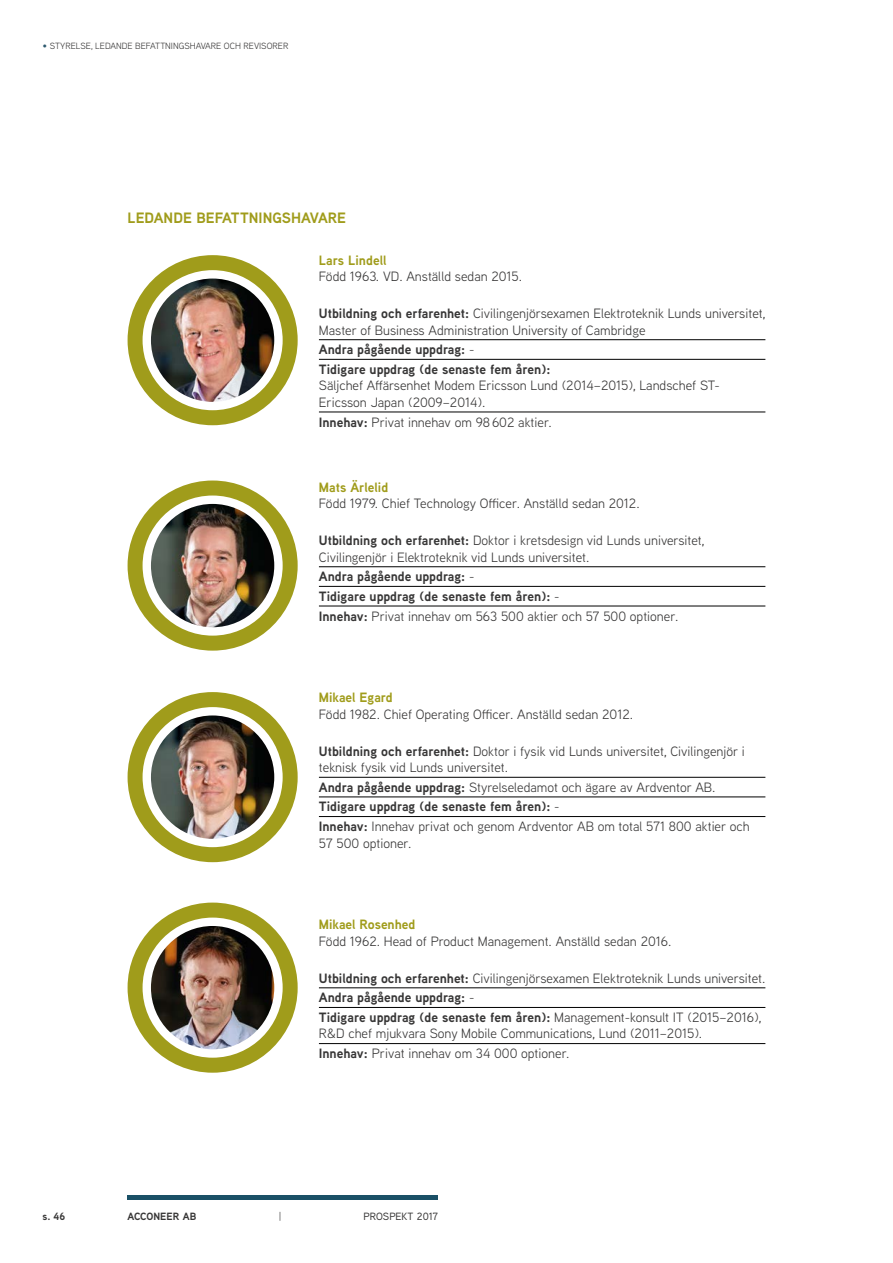
<style>
.page{position:relative;width:893px;height:1263px;background:#fff}
.page>*{position:absolute;margin:0;border:0;box-sizing:border-box;transform-origin:0 0}
.t1{font:700 15px "Aaux Next";color:#a09c1b}
.t2{font:13.5px/19.6px "Aaux Next";color:#373636}
.t3{font:700 13.5px/19.6px "Aaux Next";color:#373636}
.t4{font:700 13.5px "Aaux Next";color:#a09c1b}
.t5{font:700 10.5px "Aaux Next";color:#373636}
.t6{font:500 10.5px "Aaux Next";color:#373636}
.t7{font:10.5px "Aaux Next";color:#373636}
.t8{font:9px "Aaux Next";color:#373636}
.s1{font-weight:700;color:#2e5a6f}
.s2{font-weight:700}
.s3{font-weight:400}
</style>
<div class="page">
<hr style="left:128px;top:1195px;width:310px;height:4px;background:#1a5066">
<div style="left:128px;top:255px;width:170px;height:170px;border:15px solid #a09c1b;border-radius:50%"></div>
<div style="left:128px;top:480px;width:170px;height:171px;border:15px solid #a09c1b;border-radius:50%"></div>
<div style="left:128px;top:692px;width:170px;height:170px;border:15px solid #a09c1b;border-radius:50%"></div>
<div style="left:128px;top:902px;width:170px;height:171px;border:15px solid #a09c1b;border-radius:50%"></div>
<hr style="left:319px;top:339px;width:446px;height:1px;background:#000">
<hr style="left:319px;top:359px;width:446px;height:1px;background:#000">
<hr style="left:319px;top:412px;width:446px;height:1px;background:#000">
<hr style="left:319px;top:566px;width:446px;height:1px;background:#000">
<hr style="left:319px;top:586px;width:446px;height:1px;background:#000">
<hr style="left:319px;top:606px;width:446px;height:1px;background:#000">
<hr style="left:319px;top:777px;width:446px;height:1px;background:#000">
<hr style="left:319px;top:796px;width:446px;height:1px;background:#000">
<hr style="left:319px;top:816px;width:446px;height:1px;background:#000">
<hr style="left:319px;top:987px;width:446px;height:1px;background:#000">
<hr style="left:319px;top:1007px;width:446px;height:1px;background:#000">
<hr style="left:319px;top:1043px;width:446px;height:1px;background:#000">
<img style="left:151px;top:504px;width:123px;height:123px;border-radius:62px">
<img style="left:151px;top:715px;width:123px;height:124px;border-radius:62px">
<img style="left:151px;top:926px;width:123px;height:123px;border-radius:62px">
<img style="left:151px;top:279px;width:123px;height:123px;border-radius:62px">
<p class="t8" style="left:43px;top:40px;width:248px"><span class="s1">•</span> STYRELSE, LEDANDE BEFATTNINGSHAVARE OCH REVISORER</p>
<p class="t1" style="left:128px;top:207px;width:220px">LEDANDE BEFATTNINGSHAVARE</p>
<p class="t4" style="left:319px;top:250px;width:69px">Lars Lindell</p>
<p class="t2" style="left:319px;top:266px;width:205px">Född 1963. VD. Anställd sedan 2015.</p>
<p class="t2" style="left:319px;top:305px;width:448px;line-height:16.5px"><span class="s2">Utbildning och erfarenhet:</span> Civilingenjörsexamen Elektroteknik Lunds universitet,<br>Master of Business Administration University of Cambridge</p>
<p class="t3" style="left:319px;top:339px;width:233px">Andra pågående uppdrag: <span class="s3">-<br></span>Tidigare uppdrag (de senaste fem åren):</p>
<p class="t2" style="left:319px;top:377px;width:402px;line-height:16.5px">Säljchef Affärsenhet Modem Ericsson Lund (2014–2015), Landschef ST-<br>Ericsson Japan (2009–2014).</p>
<p class="t2" style="left:319px;top:411px;width:235px"><span class="s2">Innehav:</span> Privat innehav om 98 602 aktier.</p>
<p class="t4" style="left:319px;top:477px;width:71px">Mats Ärlelid</p>
<p class="t2" style="left:319px;top:493px;width:322px">Född 1979. Chief Technology Officer. Anställd sedan 2012.</p>
<p class="t2" style="left:319px;top:532px;width:387px;line-height:16.5px"><span class="s2">Utbildning och erfarenhet:</span> Doktor i kretsdesign vid Lunds universitet,<br>Civilingenjör i Elektroteknik vid Lunds universitet.</p>
<p class="t3" style="left:319px;top:566px;width:361px">Andra pågående uppdrag: <span class="s3">-<br></span>Tidigare uppdrag (de senaste fem åren): <span class="s3">-<br></span>Innehav: <span class="s3">Privat innehav om 563 500 aktier och 57 500 optioner.</span></p>
<p class="t4" style="left:319px;top:688px;width:75px">Mikael Egard</p>
<p class="t2" style="left:319px;top:704px;width:316px">Född 1982. Chief Operating Officer. Anställd sedan 2012.</p>
<p class="t2" style="left:319px;top:742px;width:427px;line-height:16.5px"><span class="s2">Utbildning och erfarenhet:</span> Doktor i fysik vid Lunds universitet, Civilingenjör i teknisk fysik vid Lunds universitet.</p>
<p class="t2" style="left:319px;top:777px;width:432px"><span class="s2">Andra pågående uppdrag:</span> Styrelseledamot och ägare av Ardventor AB.<br><span class="s2">Tidigare uppdrag (de senaste fem åren):</span> -<br><span class="s2">Innehav:</span> Innehav privat och genom Ardventor AB om total 571 800 aktier och</p>
<p class="t2" style="left:319px;top:832px;width:94px">57 500 optioner.</p>
<p class="t4" style="left:319px;top:915px;width:98px">Mikael Rosenhed</p>
<p class="t2" style="left:319px;top:931px;width:354px">Född 1962. Head of Product Management. Anställd sedan 2016.</p>
<p class="t2" style="left:319px;top:968px;width:448px"><span class="s2">Utbildning och erfarenhet:</span> Civilingenjörsexamen Elektroteknik Lunds universitet.<br><span class="s2">Andra pågående uppdrag:</span> -<br><span class="s2">Tidigare uppdrag (de senaste fem åren):</span> Management-konsult IT (2015–2016),</p>
<p class="t2" style="left:319px;top:1023px;width:385px">R&amp;D chef mjukvara Sony Mobile Communications, Lund (2011–2015).<br><span class="s2">Innehav:</span> Privat innehav om 34 000 optioner.</p>
<p class="t5" style="left:43px;top:1209px;width:24px">s. 46</p>
<p class="t5" style="left:128px;top:1209px;width:70px">ACCONEER AB</p>
<p class="t7" style="left:279px;top:1210px;width:4px">|</p>
<p class="t6" style="left:364px;top:1210px;width:76px">PROSPEKT 2017</p>
</div>
